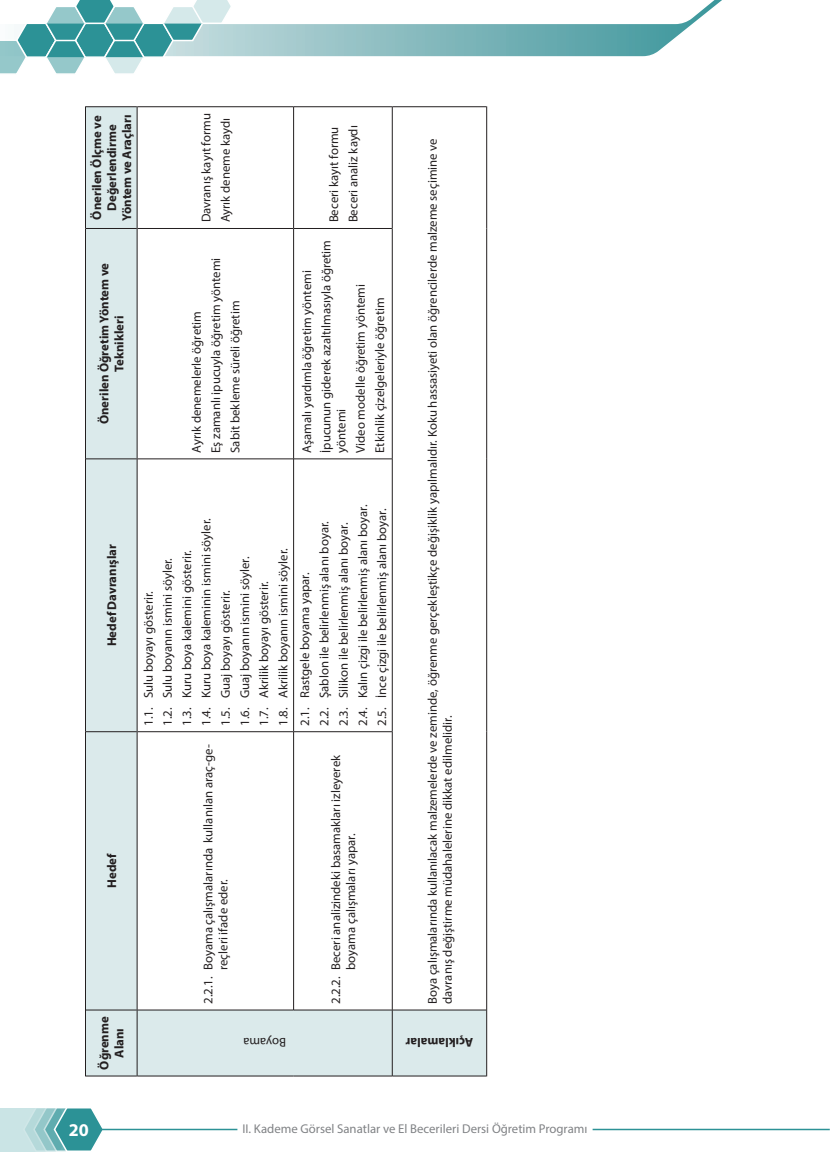
<style>
.page{position:relative;width:830px;height:1170px;background:#fff}
.page>*{position:absolute;margin:0;border:0;box-sizing:border-box;transform-origin:0 0}
.t1{font:700 18px "Myriad Pro";color:#fff}
.t2{font:12.75px/19.2px "Myriad Pro";color:#231f20}
.t3{font:700 12.75px/15px "Myriad Pro";color:#231f20;text-align:center}
.t4{font:12.75px "Myriad Pro";color:#808285}
</style>
<div class="page">
<div style="left:0;top:1107px;width:84px;height:44px;background:#cae4e5"></div>
<svg style="left:23px;top:1107px;width:82px;height:45px"></svg>
<hr style="left:100px;top:1128px;width:729px;height:2px;background:#2c9296">
<svg style="left:232px;top:0;width:490px;height:57px"></svg>
<svg style="left:0;top:0;width:232px;height:74px"></svg>
<div style="left:237px;top:1117px;width:13px;height:21px;border:12px solid #fff"></div>
<svg style="left:242px;top:923px;width:353px;height:215px"></svg>
<div style="left:579px;top:1120px;width:13px;height:18px;border:12px solid #fff"></div>
<svg style="left:86px;top:107px;width:400px;height:968px"></svg>
<hr style="left:85px;top:1009px;width:1px;height:67px;background:#231f20">
<hr style="left:86px;top:1075px;width:51px;height:1px;background:#231f20">
<hr style="left:85px;top:731px;width:1px;height:278px;background:#231f20">
<hr style="left:86px;top:1009px;width:51px;height:1px;background:#231f20">
<hr style="left:85px;top:459px;width:1px;height:272px;background:#231f20">
<hr style="left:86px;top:731px;width:51px;height:1px;background:#231f20">
<hr style="left:85px;top:228px;width:1px;height:231px;background:#231f20">
<hr style="left:86px;top:458px;width:51px;height:1px;background:#231f20">
<hr style="left:85px;top:106px;width:1px;height:122px;background:#231f20">
<hr style="left:86px;top:228px;width:51px;height:1px;background:#231f20">
<hr style="left:86px;top:106px;width:51px;height:1px;background:#231f20">
<hr style="left:137px;top:1009px;width:1px;height:67px;background:#231f20">
<hr style="left:137px;top:1075px;width:156px;height:1px;background:#231f20">
<hr style="left:293px;top:1075px;width:98px;height:1px;background:#231f20">
<hr style="left:392px;top:1075px;width:94px;height:1px;background:#231f20">
<hr style="left:137px;top:731px;width:1px;height:278px;background:#231f20">
<hr style="left:137px;top:1009px;width:156px;height:1px;background:#231f20">
<hr style="left:137px;top:459px;width:1px;height:272px;background:#231f20">
<hr style="left:137px;top:731px;width:156px;height:1px;background:#231f20">
<hr style="left:137px;top:228px;width:1px;height:231px;background:#231f20">
<hr style="left:137px;top:458px;width:156px;height:1px;background:#231f20">
<hr style="left:137px;top:106px;width:1px;height:122px;background:#231f20">
<hr style="left:137px;top:228px;width:156px;height:1px;background:#231f20">
<hr style="left:137px;top:106px;width:156px;height:1px;background:#231f20">
<hr style="left:294px;top:1009px;width:97px;height:1px;background:#231f20">
<hr style="left:294px;top:731px;width:97px;height:1px;background:#231f20">
<hr style="left:294px;top:458px;width:97px;height:1px;background:#231f20">
<hr style="left:294px;top:228px;width:97px;height:1px;background:#231f20">
<hr style="left:294px;top:106px;width:97px;height:1px;background:#231f20">
<hr style="left:392px;top:1009px;width:94px;height:1px;background:#231f20">
<hr style="left:392px;top:106px;width:94px;height:1px;background:#231f20">
<hr style="left:293px;top:731px;width:1px;height:279px;background:#231f20">
<hr style="left:293px;top:459px;width:1px;height:272px;background:#231f20">
<hr style="left:293px;top:228px;width:1px;height:231px;background:#231f20">
<hr style="left:293px;top:106px;width:1px;height:122px;background:#231f20">
<hr style="left:391px;top:1009px;width:1px;height:67px;background:#231f20">
<hr style="left:391px;top:731px;width:1px;height:278px;background:#231f20">
<hr style="left:391px;top:459px;width:1px;height:272px;background:#231f20">
<hr style="left:391px;top:228px;width:1px;height:231px;background:#231f20">
<hr style="left:391px;top:106px;width:1px;height:122px;background:#231f20">
<hr style="left:486px;top:1009px;width:1px;height:67px;background:#231f20">
<hr style="left:486px;top:731px;width:1px;height:278px;background:#231f20">
<hr style="left:486px;top:459px;width:1px;height:272px;background:#231f20">
<hr style="left:486px;top:228px;width:1px;height:231px;background:#231f20">
<hr style="left:486px;top:106px;width:1px;height:122px;background:#231f20">
<p class="t3" style="left:89px;top:221px;width:108px;rotate:-90deg">Önerilen Ölçme ve<br>Değerlendirme<br>Yöntem ve Araçları</p>
<p class="t3" style="left:96px;top:424px;width:162px;rotate:-90deg">Önerilen Öğretim Yöntem ve<br>Teknikleri</p>
<p class="t2" style="left:196px;top:222px;width:111px;rotate:-90deg">Davranış kayıt formu<br>Ayrık deneme kaydı</p>
<p class="t2" style="left:187px;top:453px;width:197px;rotate:-90deg">Ayrık denemelerle öğretim<br>Eş zamanlı ipucuyla öğretim yöntemi<br>Sabit bekleme süreli öğretim</p>
<p class="t2" style="left:324px;top:222px;width:99px;rotate:-90deg">Beceri kayıt formu<br>Beceri analiz kaydı</p>
<p class="t2" style="left:297px;top:453px;width:214px;rotate:-90deg">Aşamalı yardımla öğretim yöntemi<br>İpucunun giderek azaltılmasıyla öğretim</p>
<p class="t2" style="left:331px;top:453px;width:170px;rotate:-90deg">yöntemi<br>Video modelle öğretim yöntemi<br>Etkinlik çizelgeleriyle öğretim</p>
<p class="t3" style="left:104px;top:646px;width:103px;rotate:-90deg">Hedef Davranışlar</p>
<p class="t3" style="left:104px;top:887px;width:36px;rotate:-90deg">Hedef</p>
<p class="t3" style="left:96px;top:1069px;width:55px;rotate:-90deg">Öğrenme<br>Alanı</p>
<p class="t2" style="left:138px;top:725px;width:209px;rotate:-90deg">1.1. Sulu boyayı gösterir.<br>1.2. Sulu boyanın ismini söyler.<br>1.3. Kuru boya kalemini gösterir.<br>1.4. Kuru boya kaleminin ismini söyler.<br>1.5. Guaj boyayı gösterir.<br>1.6. Guaj boyanın ismini söyler.<br>1.7. Akrilik boyayı gösterir.<br>1.8. Akrilik boyanın ismini söyler.</p>
<p class="t2" style="left:200px;top:969px;width:227px;line-height:15px;text-indent:-34px;rotate:-90deg">2.2.1. Boyama çalışmalarında kullanılan araç-ge&shy;reçleri ifade eder.</p>
<p class="t2" style="left:295px;top:725px;width:222px;rotate:-90deg">2.1. Rastgele boyama yapar.<br>2.2. Şablon ile belirlenmiş alanı boyar.<br>2.3. Silikon ile belirlenmiş alanı boyar.<br>2.4. Kalın çizgi ile belirlenmiş alanı boyar.<br>2.5. İnce çizgi ile belirlenmiş alanı boyar.</p>
<p class="t2" style="left:328px;top:969px;width:216px;line-height:15px;text-indent:-34px;rotate:-90deg">2.2.2. Beceri analizindeki basamakları izleyerek boyama çalışmaları yapar.</p>
<p class="t2" style="left:286px;top:1052px;width:44px;rotate:-180deg">Boyama</p>
<p class="t2" style="left:424px;top:1003px;width:867px;line-height:15px;rotate:-90deg">Boya çalışmalarında kullanılacak malzemelerde ve zeminde, öğrenme gerçekleştikçe değişiklik yapılmalıdır. Koku hassasiyeti olan öğrencilerde malzeme seçimine ve davranış değiştirme müdahalelerine dikkat edilmelidir.</p>
<p class="t3" style="left:473px;top:1050px;width:69px;rotate:-180deg">Açıklamalar</p>
<h1 class="t1" style="left:69px;top:1117px;width:21px">20</h1>
<p class="t4" style="left:242px;top:1120px;width:346px">II. Kademe Görsel Sanatlar ve El Becerileri Dersi Öğretim Programı</p>
</div>
